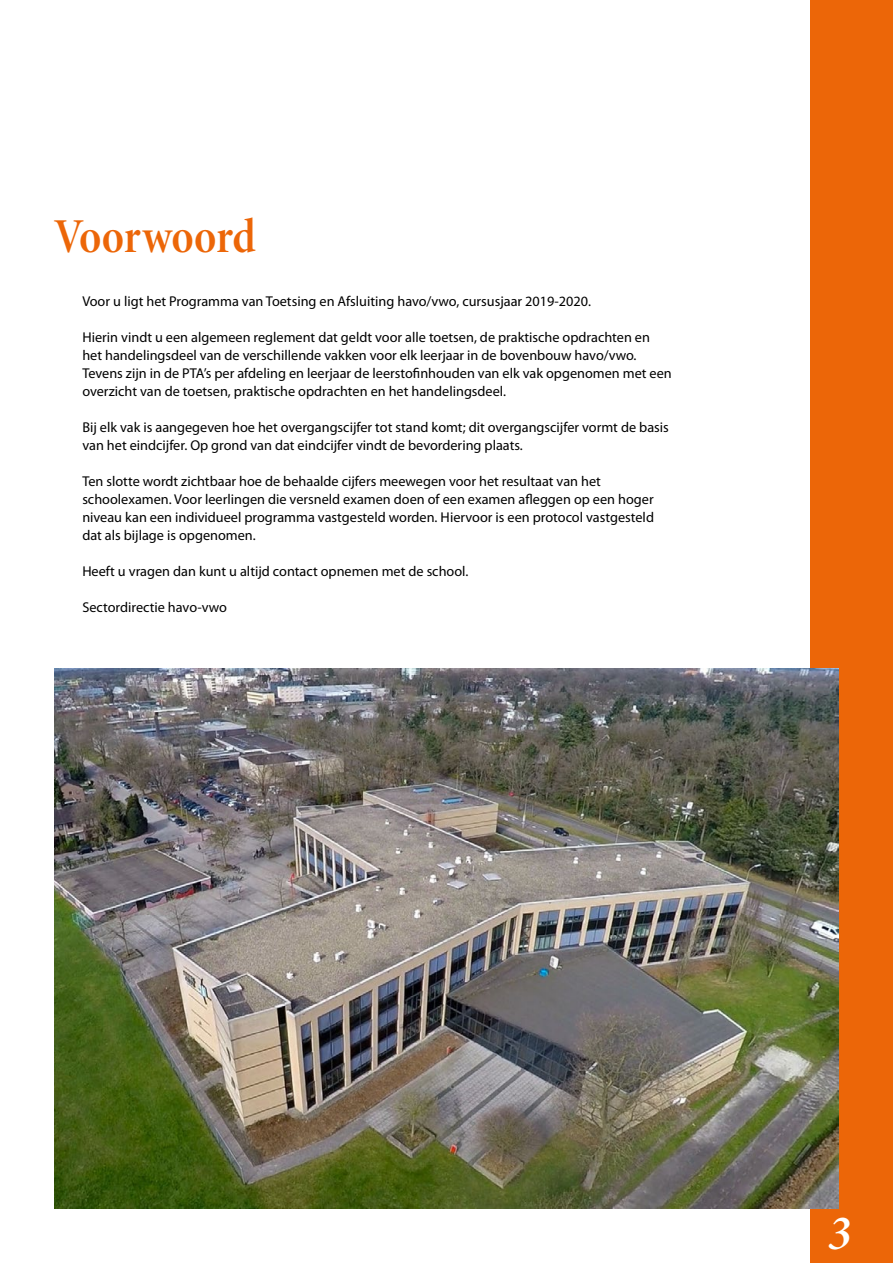
<style>
.page{position:relative;width:893px;height:1263px;background:#fff}
.page>*{position:absolute;margin:0;border:0;box-sizing:border-box;transform-origin:0 0}
.Standaard1{font:49.5px "Minion Pro Semibold Cn Subh";letter-spacing:-.01em;color:#ec6608}
.t1{font:49.5px "Minion Pro Semibold It Subh";color:#fff}
.Standaard{font:14.25px/18px "Myriad Pro";color:#000}
</style>
<div class="page">
<div style="left:810px;top:0;width:83px;height:1263px;background:#ec6608"></div>
<img style="left:54px;top:669px;width:785px;height:540px">
<p class="Standaard1" style="left:54px;top:207px;width:204px">Voorwoord</p>
<p class="Standaard" style="left:82px;top:293px;width:510px">Voor u ligt het Programma van Toetsing en Afsluiting havo/vwo, cursusjaar 2019-2020.</p>
<p class="Standaard" style="left:82px;top:329px;width:591px">Hierin vindt u een algemeen reglement dat geldt voor alle toetsen, de praktische opdrachten en het handelingsdeel van de verschillende vakken voor elk leerjaar in de bovenbouw havo/vwo.<br>Tevens zijn in de PTA’s per afdeling en leerjaar de leerstofinhouden van elk vak opgenomen met een overzicht van de toetsen, praktische opdrachten en het handelingsdeel.</p>
<p class="Standaard" style="left:82px;top:419px;width:588px">Bij elk vak is aangegeven hoe het overgangscijfer tot stand komt; dit overgangscijfer vormt de basis van het eindcijfer. Op grond van dat eindcijfer vindt de bevordering plaats.</p>
<p class="Standaard" style="left:82px;top:473px;width:573px">Ten slotte wordt zichtbaar hoe de behaalde cijfers meewegen voor het resultaat van het schoolexamen. Voor leerlingen die versneld examen doen of een examen afleggen op een hoger niveau kan een individueel programma vastgesteld worden. Hiervoor is een protocol vastgesteld dat als bijlage is opgenomen.</p>
<p class="Standaard" style="left:82px;top:563px;width:388px">Heeft u vragen dan kunt u altijd contact opnemen met de school.</p>
<p class="Standaard" style="left:82px;top:599px;width:146px">Sectordirectie havo-vwo</p>
<p class="t1" style="left:827px;top:1203px;width:25px">3</p>
</div>
